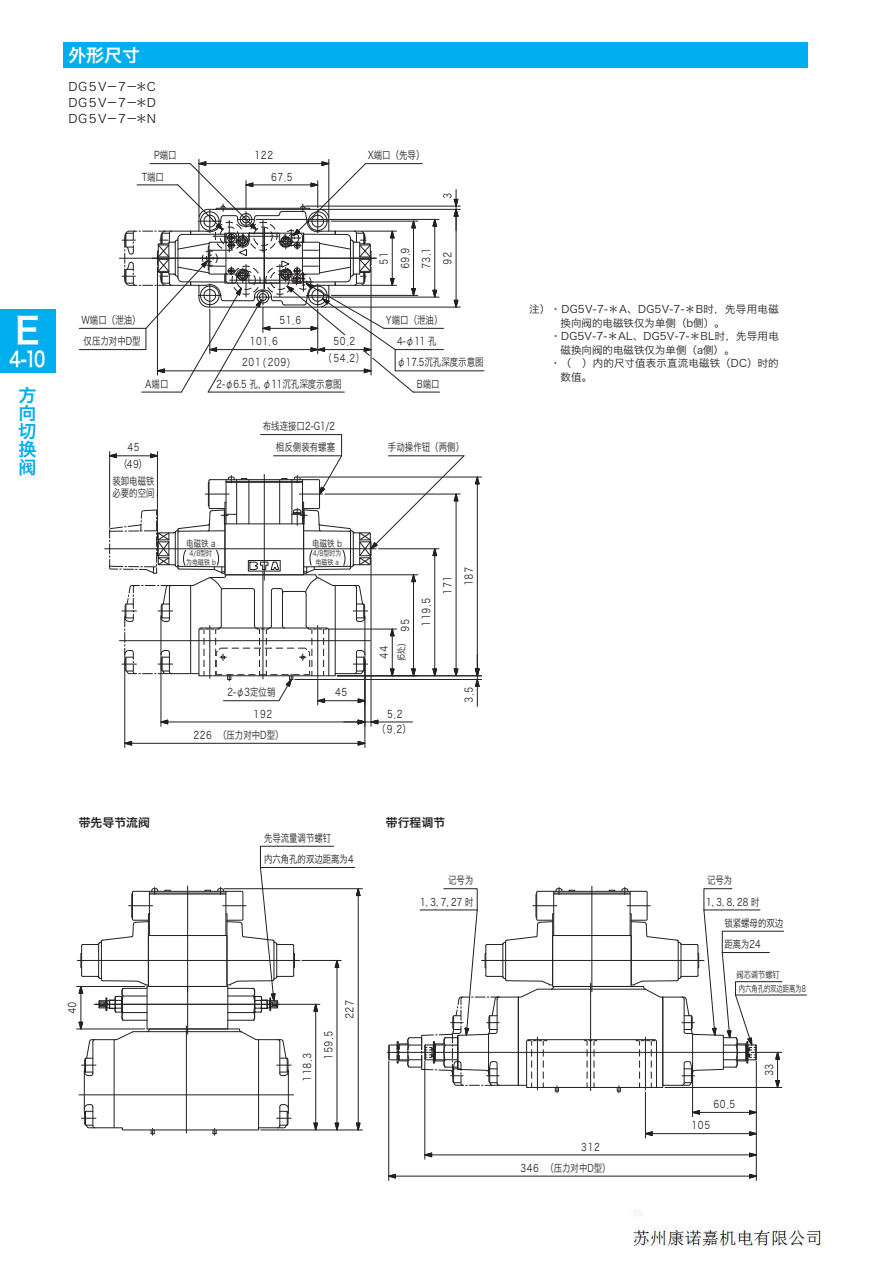
<style>
.page{position:relative;width:893px;height:1263px;background:#fff}
.page>*{position:absolute;margin:0;border:0;box-sizing:border-box;transform-origin:0 0}
.t1{font:36px "Hiragino Sans GB W6";color:#fff}
.t2{font:21px "Hiragino Sans GB W6";color:#fff;scale:.75 1}
.t3{font:18px/18px "Hiragino Sans GB W6";color:#00aeef;text-align:justify}
.t4{font:18px "Hiragino Sans GB W6";color:#fff}
.t5{font:11.85px/16.2px "Hiragino Sans GB W3";letter-spacing:-.175em;color:#231f20;text-align:justify}
.t6{font:11.85px "Hiragino Sans GB W6";color:#231f20}
.t7{font:10.65px/21.3px "Hiragino Sans GB W3";color:#231f20;scale:.8 1}
.t8{font:10.65px/21.3px "Hiragino Sans GB W3";letter-spacing:-.245em;color:#231f20;scale:.8 1}
.t9{font:10.5px/21.3px "Hiragino Sans GB W3";color:#231f20;scale:.8 1}
.t10{font:10.5px "Hiragino Sans GB W3";color:#231f20}
.t11{font:10.5px "Hiragino Sans GB W3";letter-spacing:.02em;color:#231f20}
.t12{font:10.5px "Hiragino Sans GB W3";letter-spacing:.03em;color:#231f20}
.t13{font:9.45px "Hiragino Sans GB W3";color:#231f20;scale:.8 1}
.t14{font:9px/13.6px "Hiragino Sans GB W3";color:#231f20;scale:.8 1}
.t15{font:7.5px/9px "Hiragino Sans GB W3";color:#231f20;text-align:center;scale:.8 1}
</style>
<div class="page">
<div style="left:0;top:309px;width:55px;height:64px;background:#00aeef"></div>
<div style="left:64px;top:43px;width:744px;height:25px;background:#00aeef"></div>
<hr style="left:358px;top:889px;width:1px;height:241px;background:#231f20">
<svg style="left:356px;top:1123px;width:4px;height:7px"></svg>
<svg style="left:356px;top:889px;width:4px;height:7px"></svg>
<hr style="left:261px;top:1130px;width:101px;height:1px;background:#231f20">
<hr style="left:224px;top:888px;width:138px;height:1px;background:#231f20">
<hr style="left:77px;top:1029px;width:68px;height:1px;background:#231f20">
<hr style="left:77px;top:986px;width:68px;height:1px;background:#231f20">
<hr style="left:387px;top:1052px;width:362px;height:1px;background:#231f20">
<hr style="left:645px;top:1133px;width:111px;height:1px;background:#231f20">
<svg style="left:644px;top:1131px;width:9px;height:5px"></svg>
<svg style="left:749px;top:1131px;width:7px;height:5px"></svg>
<hr style="left:645px;top:1092px;width:1px;height:46px;background:#231f20">
<hr style="left:389px;top:1176px;width:367px;height:1px;background:#231f20">
<svg style="left:389px;top:1174px;width:7px;height:4px"></svg>
<svg style="left:749px;top:1174px;width:7px;height:4px"></svg>
<hr style="left:388px;top:1061px;width:1px;height:119px;background:#231f20">
<hr style="left:756px;top:1061px;width:1px;height:119px;background:#231f20">
<hr style="left:302px;top:960px;width:39px;height:1px;background:#231f20">
<hr style="left:735px;top:995px;width:71px;height:1px;background:#231f20">
<hr style="left:693px;top:1112px;width:63px;height:1px;background:#231f20">
<svg style="left:693px;top:1110px;width:7px;height:5px"></svg>
<svg style="left:749px;top:1110px;width:8px;height:4px"></svg>
<hr style="left:692px;top:1075px;width:1px;height:41px;background:#231f20">
<hr style="left:425px;top:1154px;width:331px;height:1px;background:#231f20">
<svg style="left:424px;top:1152px;width:8px;height:5px"></svg>
<svg style="left:749px;top:1152px;width:8px;height:5px"></svg>
<hr style="left:425px;top:1061px;width:1px;height:98px;background:#231f20">
<hr style="left:260px;top:867px;width:95px;height:1px;background:#231f20">
<hr style="left:77px;top:960px;width:223px;height:1px;background:#231f20">
<hr style="left:592px;top:886px;width:1px;height:106px;background:#231f20">
<svg style="left:388px;top:887px;width:396px;height:206px"></svg>
<svg style="left:79px;top:846px;width:260px;height:289px"></svg>
<hr style="left:147px;top:986px;width:81px;height:1px;background:#231f20">
<hr style="left:147px;top:1028px;width:81px;height:1px;background:#231f20">
<hr style="left:227px;top:986px;width:1px;height:43px;background:#231f20">
<hr style="left:147px;top:986px;width:1px;height:43px;background:#231f20">
<hr style="left:199px;top:159px;width:1px;height:58px;background:#231f20">
<hr style="left:329px;top:159px;width:1px;height:58px;background:#231f20">
<hr style="left:119px;top:258px;width:257px;height:1px;background:#231f20">
<hr style="left:79px;top:349px;width:67px;height:1px;background:#231f20">
<hr style="left:79px;top:328px;width:67px;height:1px;background:#231f20">
<hr style="left:161px;top:722px;width:204px;height:1px;background:#231f20">
<svg style="left:160px;top:720px;width:8px;height:4px"></svg>
<hr style="left:161px;top:660px;width:1px;height:66px;background:#231f20">
<hr style="left:477px;top:477px;width:1px;height:199px;background:#231f20">
<svg style="left:475px;top:476px;width:5px;height:8px"></svg>
<hr style="left:301px;top:477px;width:181px;height:1px;background:#231f20">
<hr style="left:125px;top:743px;width:240px;height:1px;background:#231f20">
<svg style="left:124px;top:741px;width:8px;height:4px"></svg>
<svg style="left:358px;top:741px;width:7px;height:4px"></svg>
<hr style="left:125px;top:660px;width:1px;height:87px;background:#231f20">
<hr style="left:365px;top:660px;width:1px;height:87px;background:#231f20">
<svg style="left:475px;top:654px;width:5px;height:52px"></svg>
<hr style="left:295px;top:679px;width:187px;height:1px;background:#231f20">
<hr style="left:337px;top:675px;width:145px;height:1px;background:#231f20">
<hr style="left:365px;top:722px;width:48px;height:1px;background:#231f20">
<svg style="left:344px;top:720px;width:34px;height:4px"></svg>
<hr style="left:365px;top:660px;width:1px;height:66px;background:#231f20">
<hr style="left:371px;top:558px;width:1px;height:168px;background:#231f20">
<svg style="left:122px;top:161px;width:362px;height:232px"></svg>
<hr style="left:105px;top:548px;width:271px;height:1px;background:#231f20">
<svg style="left:108px;top:434px;width:356px;height:271px"></svg>
<img style="left:633px;top:1226px;width:188px;height:20px">
<h1 class="t1" style="left:15px;top:307px;width:26px">E</h1>
<h2 class="t2" style="left:9px;top:345px;width:49px">4-10</h2>
<h3 class="t3" style="left:18px;top:385px;width:19px">方向切换阀</h3>
<h3 class="t4" style="left:68px;top:44px;width:73px">外形尺寸</h3>
<p class="t5" style="left:67px;top:78px;width:92px">ＤＧ５Ｖ－７－＊ＣＤＧ５Ｖ－７－＊ＤＤＧ５Ｖ－７－＊Ｎ</p>
<p class="t7" style="left:154px;top:144px;width:30px">P端口</p>
<p class="t7" style="left:142px;top:166px;width:30px">T端口</p>
<p class="t7" style="left:253px;top:144px;width:28px">１２２</p>
<p class="t7" style="left:270px;top:166px;width:32px">６７５．</p>
<p class="t7" style="left:368px;top:144px;width:73px">X端口（先导）</p>
<p class="t7" style="left:437px;top:200px;width:12px;rotate:-90deg">３</p>
<p class="t7" style="left:394px;top:270px;width:32px;rotate:-90deg">６９９．<br>７３１．</p>
<p class="t7" style="left:373px;top:266px;width:20px;rotate:-90deg">５１</p>
<p class="t7" style="left:437px;top:266px;width:20px;rotate:-90deg">９２</p>
<p class="t7" style="left:81px;top:309px;width:76px">W端口（泄油）</p>
<p class="t7" style="left:386px;top:309px;width:72px;text-align:center">Y端口（泄油）<br>4-φ11 孔</p>
<p class="t7" style="left:248px;top:309px;width:69px;text-indent:30px">５１６．<br>１０１６．</p>
<p class="t7" style="left:84px;top:330px;width:73px">仅压力对中D型</p>
<p class="t7" style="left:347px;top:332px;width:24px;line-height:17px;text-indent:-14px">５０２．．）</p>
<p class="t7" style="left:323px;top:347px;width:43px">（５４２</p>
<p class="t7" style="left:217px;top:373px;width:158px">2-φ6.5 孔, φ11沉孔深度示意图</p>
<p class="t7" style="left:397px;top:352px;width:109px">φ17.5沉孔深度示意图</p>
<p class="t7" style="left:241px;top:352px;width:70px">２０１２０９）</p>
<p class="t7" style="left:258px;top:352px;width:12px">（</p>
<p class="t7" style="left:145px;top:373px;width:31px">A端口</p>
<p class="t7" style="left:417px;top:373px;width:30px">B端口</p>
<p class="t7" style="left:126px;top:437px;width:20px">４５</p>
<p class="t7" style="left:119px;top:454px;width:36px">（４９）</p>
<p class="t7" style="left:112px;top:475px;width:54px;line-height:12px">装卸电磁铁必要的空间</p>
<p class="t7" style="left:263px;top:415px;width:92px;text-align:right">布线连接口2-G1/2相反侧装有螺塞</p>
<p class="t7" style="left:388px;top:437px;width:97px">手动操作钮（两侧）</p>
<p class="t13" style="left:186px;top:537px;width:38px">电磁铁 a</p>
<p class="t15" style="left:186px;top:548px;width:39px">4/8型时为电磁铁 b</p>
<p class="t13" style="left:312px;top:537px;width:39px">电磁铁 b</p>
<p class="t15" style="left:313px;top:548px;width:37px">4/8型时为电磁铁 a</p>
<p class="t7" style="left:373px;top:660px;width:20px;rotate:-90deg">４４</p>
<p class="t7" style="left:394px;top:633px;width:20px;rotate:-90deg">９５</p>
<p class="t13" style="left:395px;top:661px;width:24px;rotate:-90deg">(6处)</p>
<p class="t7" style="left:415px;top:628px;width:40px;rotate:-90deg">１１９５．</p>
<p class="t7" style="left:437px;top:587px;width:28px;text-indent:-9px;rotate:-90deg">１７１<br>１８７</p>
<p class="t7" style="left:227px;top:681px;width:61px">2-φ3定位销</p>
<p class="t7" style="left:458px;top:704px;width:24px;rotate:-90deg">３５</p>
<p class="t7" style="left:334px;top:681px;width:20px">４５</p>
<p class="t7" style="left:458px;top:696px;width:12px;rotate:-90deg">．</p>
<p class="t7" style="left:252px;top:703px;width:28px">１９２</p>
<p class="t7" style="left:386px;top:703px;width:24px">５２</p>
<p class="t7" style="left:393px;top:703px;width:12px">．</p>
<p class="t7" style="left:192px;top:724px;width:116px">２２６（压力对中D型）</p>
<p class="t7" style="left:377px;top:718px;width:34px">（９２</p>
<p class="t7" style="left:393px;top:718px;width:24px">．）</p>
<p class="t6" style="left:79px;top:814px;width:73px">带先导节流阀</p>
<p class="t9" style="left:264px;top:827px;width:113px">先导流量调节螺钉<br>内六角孔的双边距离为4</p>
<p class="t6" style="left:386px;top:814px;width:61px">带行程调节</p>
<p class="t9" style="left:448px;top:870px;width:33px">记号为</p>
<p class="t9" style="left:420px;top:891px;width:68px">1, 3, 7, 27 时</p>
<p class="t7" style="left:61px;top:1015px;width:20px;rotate:-90deg">４０</p>
<p class="t8" style="left:296px;top:1060px;width:40px;text-indent:-22px;rotate:-90deg">１１８３．<br>１５９５．</p>
<p class="t7" style="left:339px;top:1020px;width:28px;rotate:-90deg">２２７</p>
<p class="t12" style="left:529px;top:303px;width:251px">注）·DG5V-7-＊A、DG5V-7-＊B时，先导用电磁</p>
<p class="t10" style="left:560px;top:316px;width:166px">换向阀的电磁铁仅为单侧（b侧）。</p>
<p class="t11" style="left:529px;top:330px;width:251px">　　·DG5V-7-＊AL、DG5V-7-＊BL时，先导用电</p>
<p class="t10" style="left:560px;top:343px;width:176px">磁换向阀的电磁铁仅为单侧（a侧）。</p>
<p class="t10" style="left:529px;top:357px;width:251px">　　·（　）内的尺寸值表示直流电磁铁（DC）时的</p>
<p class="t10" style="left:560px;top:370px;width:33px">数值。</p>
<p class="t9" style="left:707px;top:870px;width:33px">记号为</p>
<p class="t9" style="left:706px;top:891px;width:68px">1, 3, 8, 28 时</p>
<p class="t9" style="left:724px;top:912px;width:75px">锁紧螺母的双边距离为24</p>
<p class="t14" style="left:736px;top:968px;width:88px">阀芯调节螺钉<br>内六角孔的双边距离为8</p>
<p class="t7" style="left:519px;top:1157px;width:28px">３４６</p>
<p class="t7" style="left:580px;top:1136px;width:28px">３１２</p>
<p class="t9" style="left:545px;top:1157px;width:83px">（压力对中D型）</p>
<p class="t7" style="left:712px;top:1093px;width:32px">６０５</p>
<p class="t7" style="left:726px;top:1093px;width:12px">．</p>
<p class="t7" style="left:690px;top:1114px;width:28px">１０５</p>
<p class="t7" style="left:758px;top:1077px;width:20px;rotate:-90deg">３３</p>
</div>
